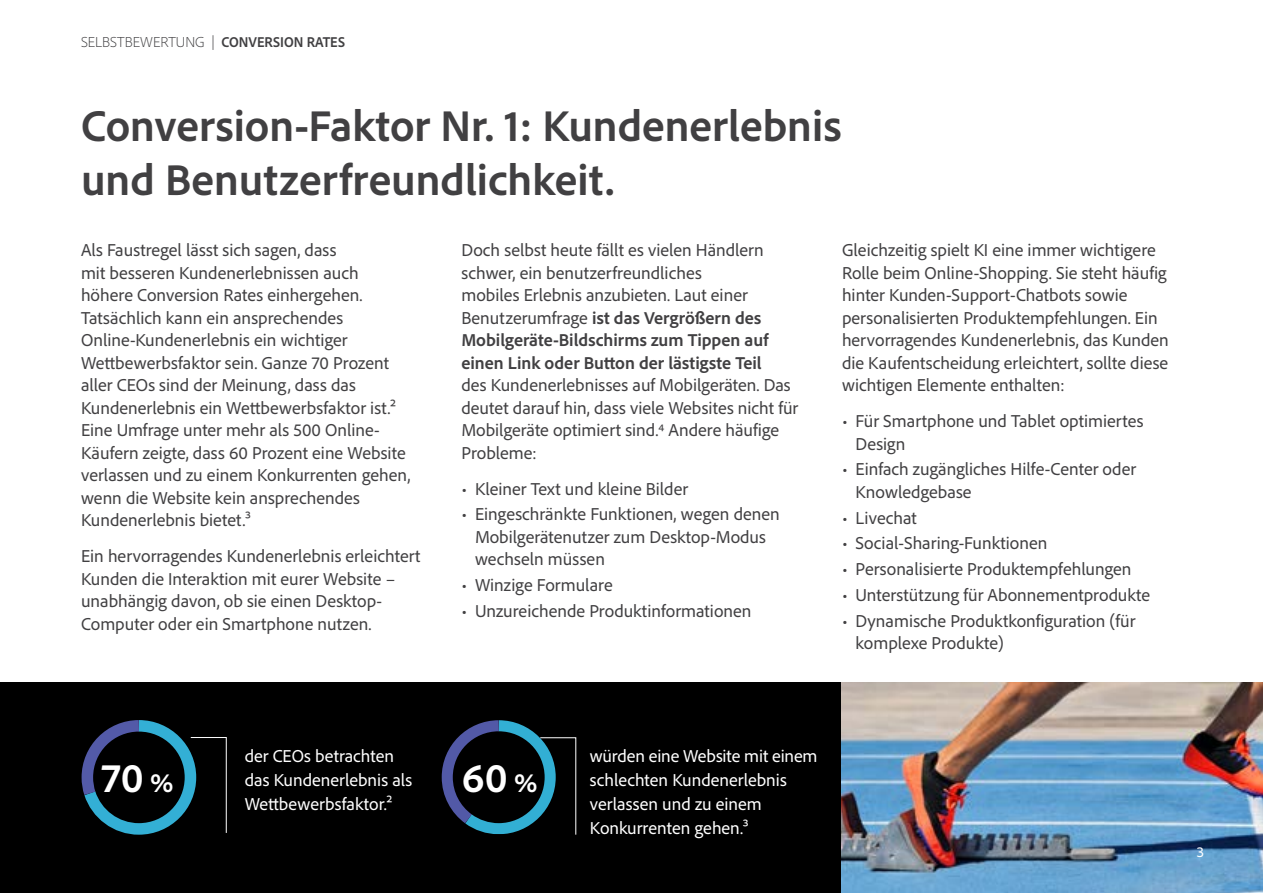
<style>
.page{position:relative;width:1263px;height:893px;background:#fff}
.page>*{position:absolute;margin:0;border:0;box-sizing:border-box;transform-origin:0 0}
.t1{font:700 45px/54px "Adobe Clean";color:#414042}
.t2{font:700 42px "Adobe Clean";color:#fff}
.t3{font:18px/22.5px "Adobe Clean";color:#414042}
.t4{font:18px/24px "Adobe Clean";color:#fff}
.t5{font:300 15px "Adobe Clean";color:#414042}
.t6{font:15px "Adobe Clean";color:#fff}
.s1{font-weight:700;font-stretch:semi-condensed}
.s2{font-weight:700}
.s3{font-size:27.75px}
</style>
<div class="page">
<div style="left:0;top:683px;width:849px;height:210px;background:#000"></div>
<img style="left:841px;top:683px;width:422px;height:210px">
<svg style="left:441px;top:720px;width:135px;height:115px"></svg>
<svg style="left:81px;top:720px;width:146px;height:115px"></svg>
<p class="t5" style="left:81px;top:32px;width:266px">SELBSTBEWERTUNG | <span class="s1">CONVERSION RATES</span></p>
<h1 class="t1" style="left:81px;top:97px;width:762px">Conversion-Faktor Nr. 1: Kundenerlebnis und Benutzerfreundlichkeit.</h1>
<p class="t3" style="left:81px;top:238px;width:331px">Als Faustregel lässt sich sagen, dass<br>mit besseren Kundenerlebnissen auch höhere Conversion Rates einhergehen.<br>Tatsächlich kann ein ansprechendes Online-Kundenerlebnis ein wichtiger Wettbewerbsfaktor sein. Ganze 70 Prozent aller CEOs sind der Meinung, dass das Kundenerlebnis ein Wettbewerbsfaktor ist.2<br>Eine Umfrage unter mehr als 500 Online-Käufern zeigte, dass 60 Prozent eine Website verlassen und zu einem Konkurrenten gehen, wenn die Website kein ansprechendes Kundenerlebnis bietet.3</p>
<p class="t3" style="left:81px;top:544px;width:341px">Ein hervorragendes Kundenerlebnis erleichtert Kunden die Interaktion mit eurer Website – unabhängig davon, ob sie einen Desktop-Computer oder ein Smartphone nutzen.</p>
<p class="t3" style="left:461px;top:238px;width:308px">Doch selbst heute fällt es vielen Händlern schwer, ein benutzerfreundliches<br>mobiles Erlebnis anzubieten. Laut einer Benutzerumfrage <span class="s2">ist das Vergrößern des Mobilgeräte-Bildschirms zum Tippen auf einen Link oder Button der lästigste Teil</span></p>
<p class="t3" style="left:461px;top:373px;width:338px">des Kundenerlebnisses auf Mobilgeräten. Das deutet darauf hin, dass viele Websites nicht für Mobilgeräte optimiert sind.4 Andere häufige Probleme:</p>
<p class="t3" style="left:461px;top:477px;width:228px">• Kleiner Text und kleine Bilder</p>
<p class="t3" style="left:475px;top:503px;width:306px;text-indent:-14px">• Eingeschränkte Funktionen, wegen denen<br>Mobilgerätenutzer zum Desktop-Modus wechseln müssen</p>
<p class="t3" style="left:461px;top:573px;width:153px">• Winzige Formulare</p>
<p class="t3" style="left:461px;top:599px;width:291px">• Unzureichende Produktinformationen</p>
<p class="t3" style="left:842px;top:238px;width:328px">Gleichzeitig spielt KI eine immer wichtigere Rolle beim Online-Shopping. Sie steht häufig hinter Kunden-Support-Chatbots sowie personalisierten Produktempfehlungen. Ein hervorragendes Kundenerlebnis, das Kunden die Kaufentscheidung erleichtert, sollte diese wichtigen Elemente enthalten:</p>
<p class="t3" style="left:855px;top:409px;width:290px;text-indent:-14px">• Für Smartphone und Tablet optimiertes<br>Design</p>
<p class="t3" style="left:855px;top:458px;width:282px;text-indent:-14px">• Einfach zugängliches Hilfe-Center oder<br>Knowledgebase</p>
<p class="t3" style="left:842px;top:506px;width:76px">• Livechat</p>
<p class="t3" style="left:842px;top:532px;width:207px">• Social-Sharing-Funktionen</p>
<p class="t3" style="left:842px;top:557px;width:291px">• Personalisierte Produktempfehlungen</p>
<p class="t3" style="left:842px;top:583px;width:310px">• Unterstützung für Abonnementprodukte</p>
<p class="t3" style="left:855px;top:609px;width:281px;text-indent:-14px">• Dynamische Produktkonfiguration (für komplexe Produkte)</p>
<h2 class="t2" style="left:101px;top:750px;width:74px">70 <span class="s3">%</span></h2>
<p class="t4" style="left:245px;top:743px;width:169px">der CEOs betrachten das Kundenerlebnis als<br>Wettbewerbsfaktor.2</p>
<p class="t4" style="left:590px;top:744px;width:229px">würden eine Website mit einem schlechten Kundenerlebnis verlassen und zu einem<br>Konkurrenten gehen.3</p>
<h2 class="t2" style="left:462px;top:751px;width:77px">60 <span class="s3">%</span></h2>
<p class="t6" style="left:1197px;top:842px;width:9px">3</p>
</div>
